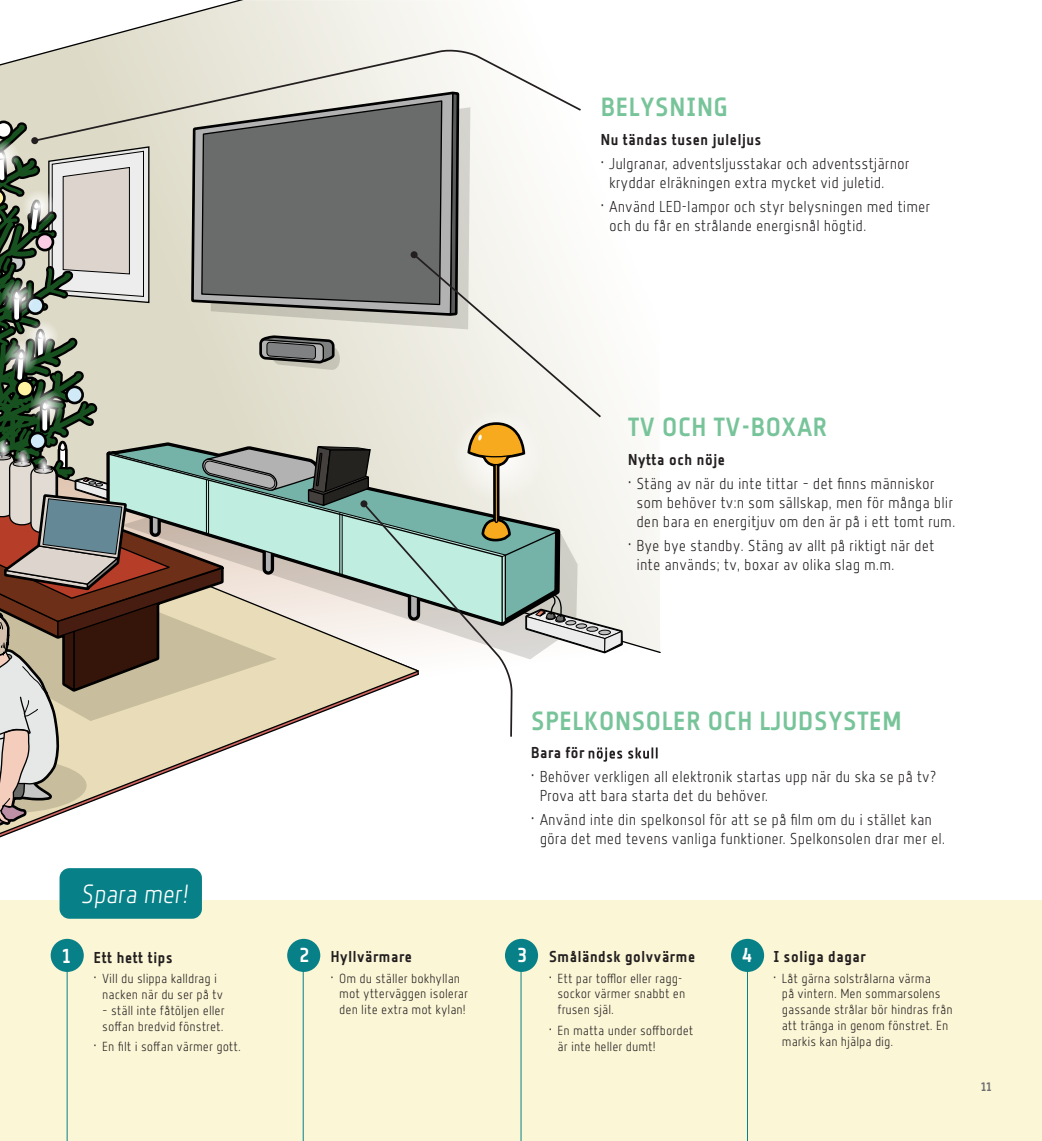
<style>
.page{position:relative;width:1042px;height:1141px;background:#fff}
.page>*{position:absolute;margin:0;border:0;box-sizing:border-box;transform-origin:0 0}
.Heading_level_3{font:26.25px "Florin Sans BD";color:#78c49a}
.Heading_level_3-2{font:26.25px "Florin Sans LT Italic";color:#fff}
.t1{font:15.75px/18.9px "Florin Sans LT";color:#231f20}
.t2{font:15.75px "Florin Sans BD";color:#231f20}
.t3{font:13.12px/15.8px "Florin Sans LT";color:#231f20}
.t4{font:12.25px "Florin Sans BD";color:#6c6d70}
.s1{font-size:20.12px;color:#fff}
</style>
<div class="page">
<div style="left:0;top:900px;width:1042px;height:241px;background:#fbf6d6"></div>
<div style="left:60px;top:868px;width:142px;height:51px;background:#078087;border-radius:10px"></div>
<div style="left:51px;top:939px;width:33px;height:33px;background:#078087;border-radius:50%"></div>
<div style="left:287px;top:939px;width:33px;height:33px;background:#078087;border-radius:50%"></div>
<div style="left:505px;top:939px;width:33px;height:33px;background:#078087;border-radius:50%"></div>
<div style="left:731px;top:939px;width:33px;height:33px;background:#078087;border-radius:50%"></div>
<hr style="left:67px;top:970px;width:1px;height:171px;background:#078087">
<hr style="left:303px;top:970px;width:1px;height:171px;background:#078087">
<hr style="left:520px;top:970px;width:1px;height:171px;background:#078087">
<hr style="left:747px;top:970px;width:1px;height:171px;background:#078087">
<svg style="left:0;top:0;width:657px;height:884px"></svg>
<div style="left:360px;top:500px;width:7px;height:7px;background:#231f20;border-radius:50%"></div>
<svg style="left:33px;top:49px;width:550px;height:94px"></svg>
<div style="left:31px;top:137px;width:7px;height:7px;background:#231f20;border-radius:50%"></div>
<h3 class="Heading_level_3" style="left:600px;top:92px;width:130px">BELYSNING</h3>
<h4 class="t2" style="left:600px;top:131px;width:163px">Nu tändas tusen juleljus</h4>
<p class="t1" style="left:609px;top:154px;width:302px;text-indent:-9px">• Julgranar, adventsljusstakar och adventsstjärnor kryddar elräkningen extra mycket vid juletid.</p>
<p class="t1" style="left:609px;top:197px;width:323px;text-indent:-9px">• Använd LED-lampor och styr belysningen med timer och du får en strålande energisnål högtid.</p>
<h3 class="Heading_level_3-2" style="left:82px;top:879px;width:109px">Spara mer!</h3>
<p class="t2" style="left:62px;top:948px;width:112px"><span class="s1">1</span> Ett hett tips</p>
<p class="t3" style="left:102px;top:971px;width:122px;text-indent:-9px">• Vill du slippa kalldrag i nacken när du ser på tv</p>
<p class="t3" style="left:102px;top:1002px;width:124px">– ställ inte fåtöljen eller soffan bredvid fönstret.</p>
<p class="t3" style="left:93px;top:1039px;width:149px">• En filt i soffan värmer gott.</p>
<h3 class="Heading_level_3" style="left:628px;top:412px;width:201px">TV OCH TV-BOXAR</h3>
<h4 class="t2" style="left:628px;top:451px;width:99px">Nytta och nöje</h4>
<p class="t1" style="left:636px;top:474px;width:320px;text-indent:-9px">• Stäng av när du inte tittar – det finns människor som behöver tv:n som sällskap, men för många blir den bara en energitjuv om den är på i ett tomt rum.</p>
<p class="t1" style="left:636px;top:536px;width:300px;text-indent:-9px">• Bye bye standby. Stäng av allt på riktigt när det inte används; tv, boxar av olika slag m.m.</p>
<p class="t2" style="left:299px;top:947px;width:115px"><span class="s1">2</span> Hyllvärmare</p>
<p class="t3" style="left:339px;top:970px;width:130px;text-indent:-9px">• Om du ställer bokhyllan mot ytterväggen isolerar den lite extra mot kylan!</p>
<h3 class="Heading_level_3" style="left:531px;top:705px;width:372px">SPELKONSOLER OCH LJUDSYSTEM</h3>
<h4 class="t2" style="left:531px;top:744px;width:55px">Bara för</h4>
<p class="t1" style="left:540px;top:767px;width:398px;text-indent:-9px">• Behöver verkligen all elektronik startas upp när du ska se på tv?<br>Prova att bara starta det du behöver.</p>
<p class="t1" style="left:540px;top:810px;width:407px;text-indent:-9px">• Använd inte din spelkonsol för att se på film om du i stället kan göra det med tevens vanliga funktioner. Spelkonsolen drar mer el.</p>
<p class="t2" style="left:517px;top:947px;width:180px"><span class="s1">3</span> Småländsk golvvärme</p>
<p class="t3" style="left:557px;top:970px;width:129px;text-indent:-9px">• Ett par tofflor eller ragg&shy;sockor värmer snabbt en frusen själ.</p>
<p class="t3" style="left:557px;top:1022px;width:137px;text-indent:-9px">• En matta under soffbordet är inte heller dumt!</p>
<p class="t2" style="left:741px;top:947px;width:126px"><span class="s1">4</span> I soliga dagar</p>
<p class="t3" style="left:782px;top:970px;width:172px;text-indent:-9px">• Låt gärna solstrålarna värma<br>på vintern. Men sommarsolens gassande strålar bör hindras från att tränga in genom fönstret. En markis kan hjälpa dig.</p>
<p class="t4" style="left:980px;top:1080px;width:13px">11</p>
</div>
